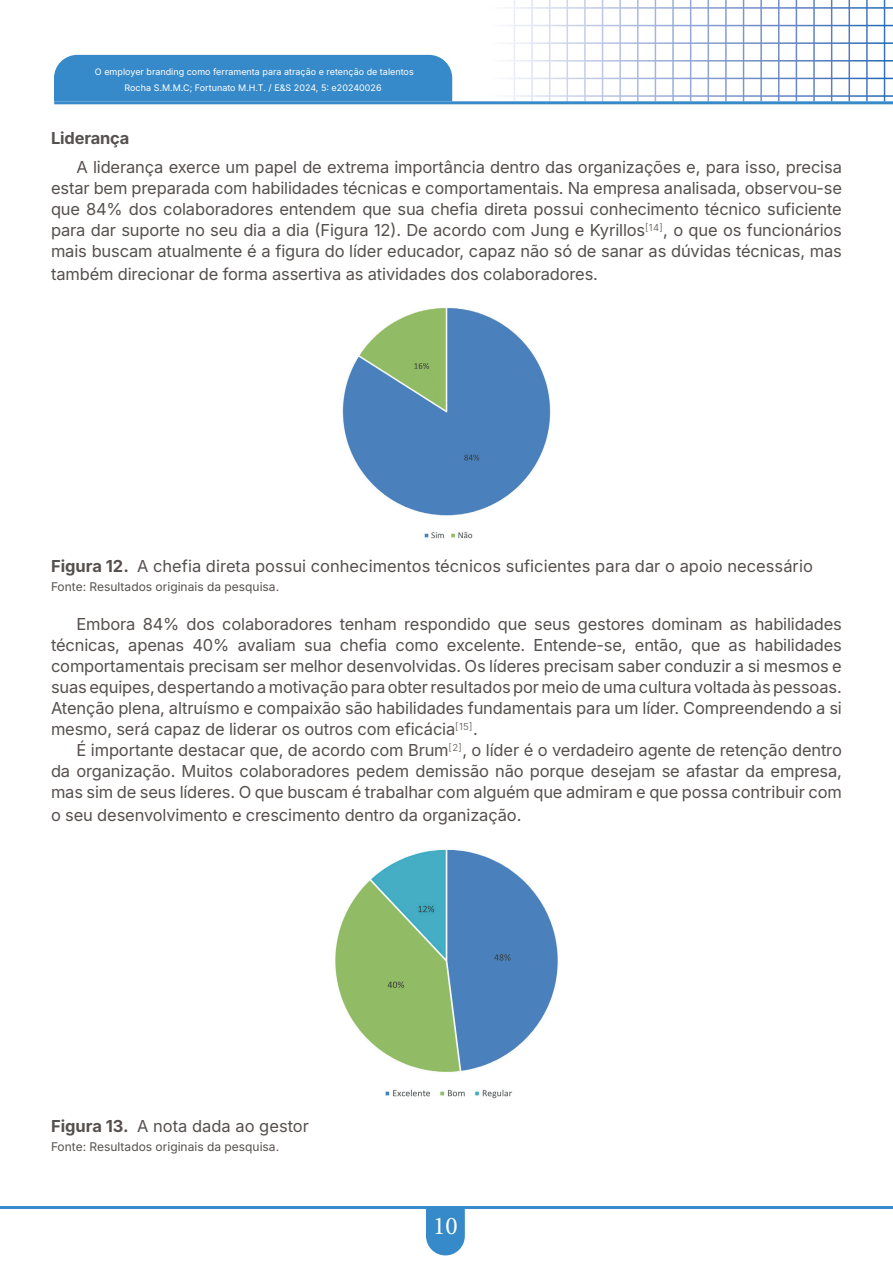
<style>
.page{position:relative;width:893px;height:1263px;background:#fff}
.page>*{position:absolute;margin:0;border:0;box-sizing:border-box;transform-origin:0 0}
.t1{font:25.5px "Minion Pro";color:#fff}
.t2{font:16.5px/21px "Inter";letter-spacing:-.01em;color:#55504e;text-align:justify}
.t3{font:700 16.5px "Inter";letter-spacing:-.01em;color:#55504e}
.t4{font:12px "Inter";color:#55504e}
.t5{font:9px/15.6px "Inter";color:#fff;text-align:center}
.s1{font-weight:700}
</style>
<div class="page">
<hr style="left:54px;top:101px;width:839px;height:3px;background:#378ac9">
<hr style="left:0;top:1206px;width:893px;height:3px;background:#378ac9">
<svg style="left:426px;top:1209px;width:39px;height:46px"></svg>
<div style="left:54px;top:55px;width:398px;height:46px;background:#378ac9"></div>
<img style="left:342px;top:308px;width:209px;height:231px">
<img style="left:335px;top:849px;width:223px;height:250px">
<p class="t5" style="left:95px;top:64px;width:320px">O employer branding como ferramenta para atração e retenção de talentos<br>Rocha S.M.M.C; Fortunato M.H.T. / E&amp;S 2024, 5: e20240026</p>
<p class="t3" style="left:51px;top:125px;width:80px">Liderança</p>
<p class="t2" style="left:51px;top:156px;width:792px;text-indent:26px">A liderança exerce um papel de extrema importância dentro das organizações e, para isso, precisa estar bem preparada com habilidades técnicas e comportamentais. Na empresa analisada, observou-se que 84% dos colaboradores entendem que sua chefia direta possui conhecimento técnico suficiente para dar suporte no seu dia a dia (Figura 12). De acordo com Jung e Kyrillos<sup>[14]</sup>, o que os funcionários mais buscam atualmente é a figura do líder educador, capaz não só de sanar as dúvidas técnicas, mas</p>
<p class="t2" style="left:51px;top:263px;width:548px">também direcionar de forma assertiva as atividades dos colaboradores.</p>
<p class="t2" style="left:51px;top:555px;width:763px"><span class="s1">Figura 12.</span> A chefia direta possui conhecimentos técnicos suficientes para dar o apoio necessário</p>
<p class="t4" style="left:51px;top:578px;width:230px">Fonte: Resultados originais da pesquisa.</p>
<p class="t2" style="left:51px;top:613px;width:792px;text-indent:26px">Embora 84% dos colaboradores tenham respondido que seus gestores dominam as habilidades técnicas, apenas 40% avaliam sua chefia como excelente. Entende-se, então, que as habilidades comportamentais precisam ser melhor desenvolvidas. Os líderes precisam saber conduzir a si mesmos e suas equipes, despertando a motivação para obter resultados por meio de uma cultura voltada às pessoas.<br>Atenção plena, altruísmo e compaixão são habilidades fundamentais para um líder. Compreendendo a si mesmo, será capaz de liderar os outros com eficácia<sup>[15]</sup>.</p>
<p class="t2" style="left:51px;top:739px;width:792px;text-indent:26px">É importante destacar que, de acordo com Brum<sup>[2]</sup>, o líder é o verdadeiro agente de retenção dentro da organização. Muitos colaboradores pedem demissão não porque desejam se afastar da empresa, mas sim de seus líderes. O que buscam é trabalhar com alguém que admiram e que possa contribuir com</p>
<p class="t2" style="left:51px;top:804px;width:472px">o seu desenvolvimento e crescimento dentro da organização.</p>
<p class="t2" style="left:51px;top:1115px;width:260px"><span class="s1">Figura 13.</span> A nota dada ao gestor</p>
<p class="t4" style="left:51px;top:1137px;width:230px">Fonte: Resultados originais da pesquisa.</p>
<h1 class="t1" style="left:433px;top:1209px;width:26px">10</h1>
</div>
